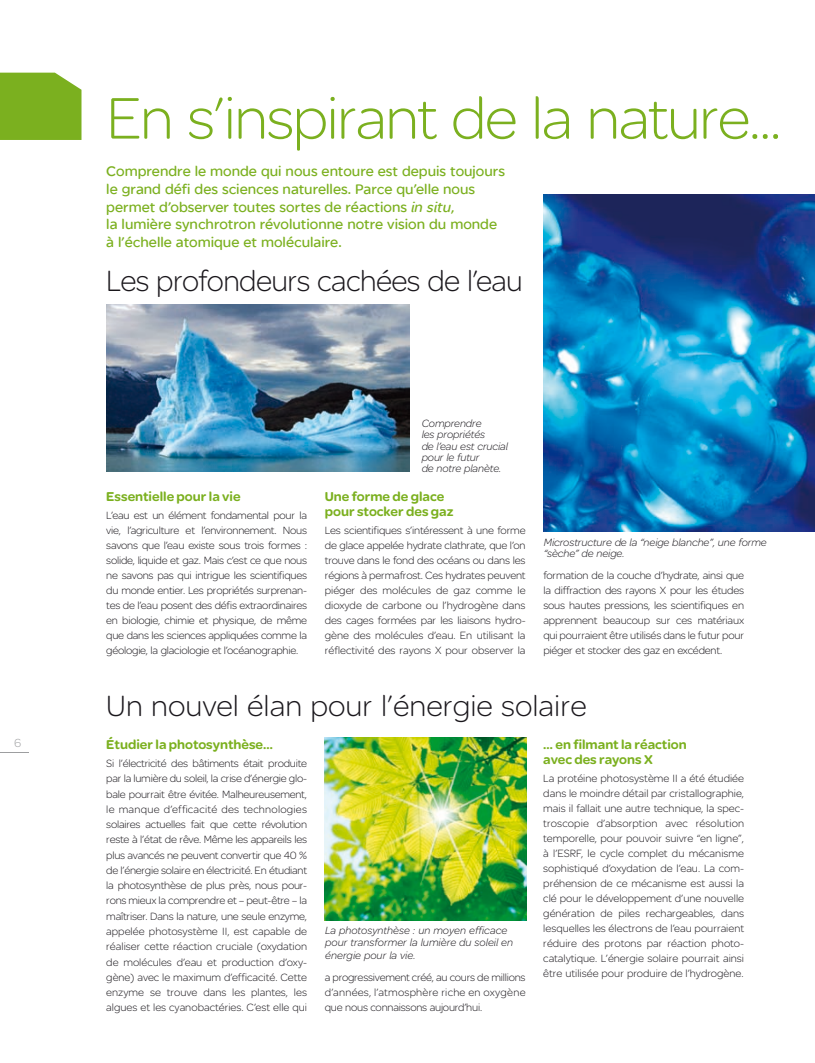
<style>
.page{position:relative;width:815px;height:1063px;background:#fff}
.page>*{position:absolute;margin:0;border:0;box-sizing:border-box;transform-origin:0 0}
.t1{font:300 62.5px "SE Optimist";letter-spacing:-.025em;color:#7bb01f}
.t2{font:300 31.25px "SE Optimist";letter-spacing:-.01em;color:#1a171c}
.t3{font:700 15px/17.5px "SE Optimist";color:#7bb01f}
.t4{font:900 13.75px/15px "SE Optimist";color:#7bb01f}
.t5{font:300 12.5px "SE Optimist";color:#9d9ea0}
.t6{font:300 11.25px/15px "SE Optimist";color:#1a171c;text-align:justify}
.t7{font:italic 300 11.25px/11.2px "SE Optimist";letter-spacing:-.01em;color:#1a171c}
.s1{font-style:italic}
</style>
<div class="page">
<div style="left:0;top:73px;width:81px;height:67px;background:#7bb01f"></div>
<img style="left:544px;top:195px;width:271px;height:336px">
<img style="left:325px;top:738px;width:202px;height:182px">
<img style="left:106px;top:305px;width:303px;height:167px">
<p class="t5" style="left:14px;top:735px;width:9px">6</p>
<h1 class="t1" style="left:106px;top:77px;width:677px">En s’inspirant de la nature...</h1>
<p class="t3" style="left:106px;top:163px;width:400px">Comprendre le monde qui nous entoure est depuis toujours le grand défi des sciences naturelles. Parce qu’elle nous permet d’observer toutes sortes de réactions <span class="s1">in situ</span>,<br>la lumière synchrotron révolutionne notre vision du monde à l’échelle atomique et moléculaire.</p>
<h2 class="t2" style="left:106px;top:260px;width:418px">Les profondeurs cachées de l’eau</h2>
<p class="t4" style="left:106px;top:488px;width:136px">Essentielle pour la vie</p>
<p class="t6" style="left:106px;top:508px;width:202px">L’eau est un élément fondamental pour la vie, l’agriculture et l’environnement. Nous savons que l’eau existe sous trois formes : solide, liquide et gaz. Mais c’est ce que nous ne savons pas qui intrigue les scientifiques du monde entier. Les propriétés surprenan&shy;tes de l’eau posent des défis extraordinaires en biologie, chimie et physique, de même que dans les sciences appliquées comme la géologie, la glaciologie et l’océanographie.</p>
<p class="t7" style="left:422px;top:418px;width:88px">Comprendre<br>les propriétés<br>de l’eau est crucial pour le futur<br>de notre planète.</p>
<p class="t4" style="left:325px;top:488px;width:130px">Une forme de glace pour stocker des gaz</p>
<p class="t6" style="left:325px;top:523px;width:202px">Les scientifiques s’intéressent à une forme de glace appelée hydrate clathrate, que l’on trouve dans le fond des océans ou dans les régions à permafrost. Ces hydrates peuvent piéger des molécules de gaz comme le dioxyde de carbone ou l’hydrogène dans des cages formées par les liaisons hydro&shy;gène des molécules d’eau. En utilisant la réflectivité des rayons X pour observer la</p>
<p class="t7" style="left:544px;top:536px;width:224px">Microstructure de la “neige blanche”, une forme “sèche” de neige.</p>
<p class="t6" style="left:543px;top:568px;width:202px">formation de la couche d’hydrate, ainsi que la diffraction des rayons X pour les études sous hautes pressions, les scientifiques en apprennent beaucoup sur ces matériaux qui pourraient être utilisés dans le futur pour piéger et stocker des gaz en excédent.</p>
<h2 class="t2" style="left:106px;top:685px;width:482px">Un nouvel élan pour l’énergie solaire</h2>
<p class="t4" style="left:106px;top:736px;width:168px">Étudier la photosynthèse…</p>
<p class="t6" style="left:106px;top:756px;width:202px">Si l’électricité des bâtiments était produite par la lumière du soleil, la crise d’énergie glo&shy;bale pourrait être évitée. Malheureusement, le manque d’efficacité des technologies solaires actuelles fait que cette révolution reste à l’état de rêve. Même les appareils les plus avancés ne peuvent convertir que 40 % de l’énergie solaire en électricité. En étudiant la photosynthèse de plus près, nous pour&shy;rons mieux la comprendre et – peut-être – la maîtriser. Dans la nature, une seule enzyme, appelée photosystème II, est capable de réaliser cette réaction cruciale (oxydation de molécules d’eau et production d’oxy&shy;gène) avec le maximum d’efficacité. Cette enzyme se trouve dans les plantes, les algues et les cyanobactéries. C’est elle qui</p>
<p class="t4" style="left:543px;top:736px;width:145px">… en filmant la réaction avec des rayons X</p>
<p class="t6" style="left:543px;top:771px;width:202px">La protéine photosystème II a été étudiée dans le moindre détail par cristallographie, mais il fallait une autre technique, la spec&shy;troscopie d’absorption avec résolution temporelle, pour pouvoir suivre “en ligne”, à l’ESRF, le cycle complet du mécanisme sophistiqué d’oxydation de l’eau. La com&shy;préhension de ce mécanisme est aussi la clé pour le développement d’une nouvelle génération de piles rechargeables, dans lesquelles les électrons de l’eau pourraient réduire des protons par réaction photo&shy;catalytique. L’énergie solaire pourrait ainsi être utilisée pour produire de l’hydrogène.</p>
<p class="t7" style="left:325px;top:924px;width:189px;line-height:12.5px">La photosynthèse : un moyen efficace pour transformer la lumière du soleil en énergie pour la vie.</p>
<p class="t6" style="left:325px;top:970px;width:202px">a progressivement créé, au cours de millions d’années, l’atmosphère riche en oxygène que nous connaissons aujourd’hui.</p>
</div>
